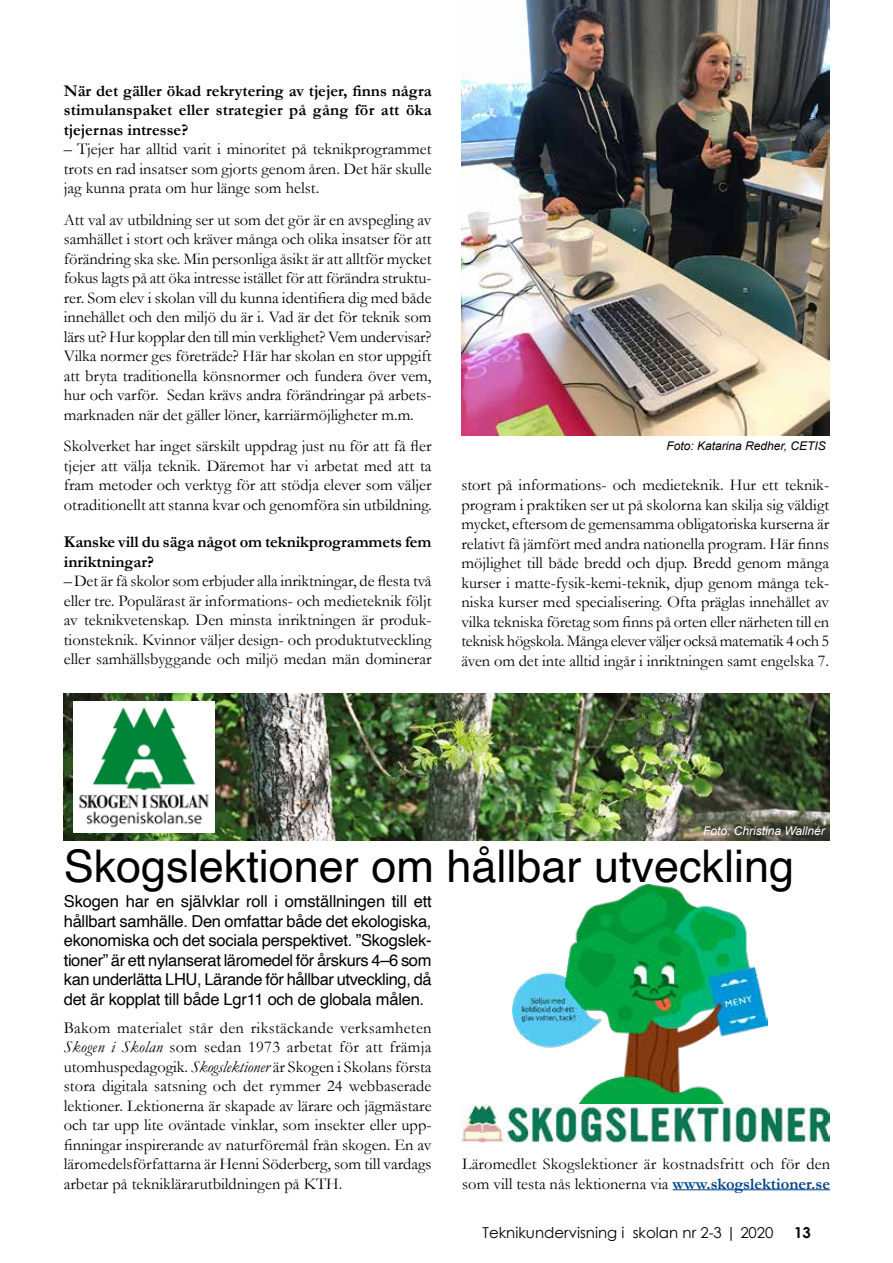
<style>
.page{position:relative;width:893px;height:1263px;background:#fff}
.page>*{position:absolute;margin:0;border:0;box-sizing:border-box;transform-origin:0 0}
.t1{font:45px "Helvetica";color:#000}
.t2{font:16.5px/19.5px "Garamond";color:#000;text-align:justify}
.t3{font:16.5px/19.5px "Helvetica";letter-spacing:-.015em;color:#000;text-align:justify}
.t4{font:700 16.5px/19.5px "Garamond";color:#000;text-align:justify}
.t5{font:15px "Century Gothic";color:#000}
.t6{font:700 15px "Century Gothic";color:#000}
.t7{font:italic 12px "Arial";color:#000}
.t8{font:italic 12px "Arial";color:#fff}
.s1{font-style:italic}
.s2{font-weight:700;color:#004289}
</style>
<div class="page">
<img style="left:512px;top:884px;width:255px;height:220px">
<img style="left:461px;top:0;width:368px;height:435px">
<hr style="left:673px;top:1189px;width:157px;height:1px;background:#004289">
<img style="left:64px;top:693px;width:765px;height:148px">
<img style="left:461px;top:1105px;width:368px;height:37px">
<img style="left:74px;top:701px;width:140px;height:132px">
<p class="t4" style="left:64px;top:81px;width:369px">När det gäller ökad rekrytering av tjejer, finns några stimulanspaket eller strategier på gång för att öka tjejernas intresse?</p>
<p class="t2" style="left:64px;top:139px;width:369px">– Tjejer har alltid varit i minoritet på teknikprogrammet trots en rad insatser som gjorts genom åren. Det här skulle jag kunna prata om hur länge som helst.</p>
<p class="t2" style="left:64px;top:210px;width:369px">Att val av utbildning ser ut som det gör är en avspegling av samhället i stort och kräver många och olika insatser för att förändring ska ske. Min personliga åsikt är att alltför mycket fokus lagts på att öka intresse istället för att förändra struktu&shy;rer. Som elev i skolan vill du kunna identifiera dig med både innehållet och den miljö du är i. Vad är det för teknik som lärs ut? Hur kopplar den till min verklighet? Vem undervisar?<br>Vilka normer ges företräde? Här har skolan en stor uppgift att bryta traditionella könsnormer och fundera över vem, hur och varför. Sedan krävs andra förändringar på arbets&shy;marknaden när det gäller löner, karriärmöjligheter m.m.</p>
<p class="t2" style="left:64px;top:436px;width:369px">Skolverket har inget särskilt uppdrag just nu för att få fler tjejer att välja teknik. Däremot har vi arbetat med att ta fram metoder och verktyg för att stödja elever som väljer otraditionellt att stanna kvar och genomföra sin utbildning.</p>
<p class="t4" style="left:64px;top:532px;width:369px">Kanske vill du säga något om teknikprogrammets fem inriktningar?</p>
<p class="t2" style="left:64px;top:571px;width:369px">– Det är få skolor som erbjuder alla inriktningar, de flesta två eller tre. Populärast är informations- och medieteknik följt av teknikvetenskap. Den minsta inriktningen är produk&shy;tionsteknik. Kvinnor väljer design- och produktutveckling eller samhällsbyggande och miljö medan män dominerar</p>
<p class="t7" style="left:666px;top:438px;width:161px">Foto: Katarina Redher, CETIS</p>
<p class="t2" style="left:461px;top:475px;width:369px">stort på informations- och medieteknik. Hur ett teknik&shy;program i praktiken ser ut på skolorna kan skilja sig väldigt mycket, eftersom de gemensamma obligatoriska kurserna är relativt få jämfört med andra nationella program. Här finns möjlighet till både bredd och djup. Bredd genom många kurser i matte-fysik-kemi-teknik, djup genom många tek&shy;niska kurser med specialisering. Ofta präglas innehållet av vilka tekniska företag som finns på orten eller närheten till en teknisk högskola. Många elever väljer också matematik 4 och 5 även om det inte alltid ingår i inriktningen samt engelska 7.</p>
<p class="t8" style="left:703px;top:823px;width:123px">Foto: Christina Wallnér</p>
<h1 class="t1" style="left:64px;top:831px;width:732px">Skogslektioner om hållbar utveckling</h1>
<p class="t3" style="left:64px;top:892px;width:369px">Skogen har en självklar roll i omställningen till ett hållbart samhälle. Den omfattar både det ekologiska, ekonomiska och det sociala perspektivet. ”Skogslek&shy;tioner” är ett nylanserat läromedel för årskurs 4–6 som kan underlätta LHU, Lärande för hållbar utveckling, då det är kopplat till både Lgr11 och de globala målen.</p>
<p class="t2" style="left:64px;top:1017px;width:369px">Bakom materialet står den rikstäckande verksamheten <span class="s1">Skogen i Skolan</span> som sedan 1973 arbetat för att främja utomhuspedagogik. <span class="s1">Skogslektioner</span> är Skogen i Skolans första stora digitala satsning och det rymmer 24 webbaserade lektioner. Lektionerna är skapade av lärare och jägmästare och tar upp lite oväntade vinklar, som insekter eller upp&shy;finningar inspirerande av naturföremål från skogen. En av läromedelsförfattarna är Henni Söderberg, som till vardags arbetar på tekniklärarutbildningen på KTH.</p>
<p class="t2" style="left:462px;top:1154px;width:369px">Läromedlet Skogslektioner är kostnadsfritt och för den som vill testa nås lektionerna via <span class="s2">www.skogslektioner.se</span></p>
<p class="t5" style="left:483px;top:1222px;width:292px">Teknikundervisning i skolan nr 2-3 | 2020</p>
<p class="t6" style="left:794px;top:1221px;width:18px">13</p>
</div>
